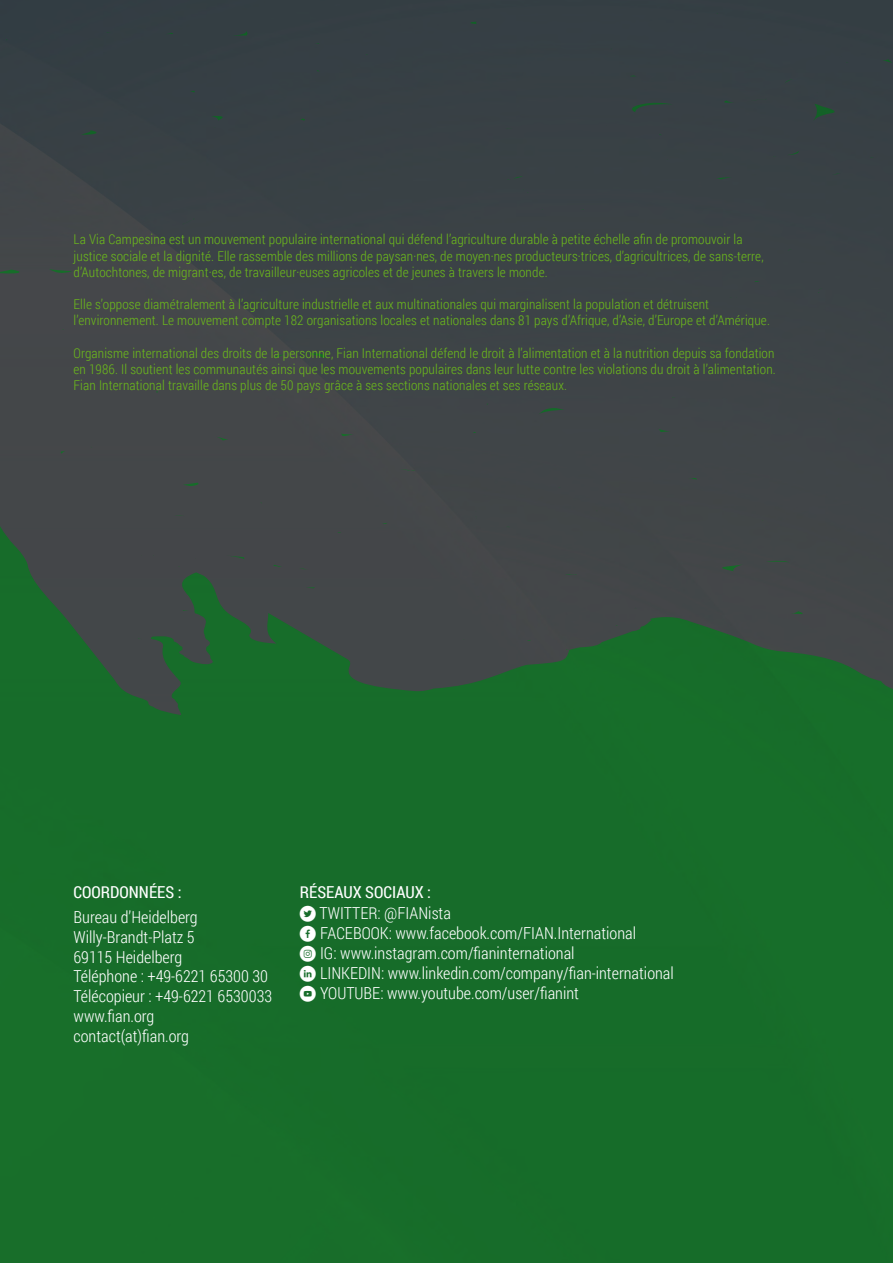
<style>
.page{position:relative;width:893px;height:1263px;background:#fff}
.page>*{position:absolute;margin:0;border:0;box-sizing:border-box;transform-origin:0 0}
.t1{font:300 16.5px "Roboto Condensed";color:#fff}
.t2{font:16.5px "Roboto Condensed";color:#fff}
.t3{font:300 13.5px/16.2px "Roboto Condensed";letter-spacing:.01em;color:#6bb81c}
.s1{font-family:"Smartphone Color Pro";font-weight:400}
</style>
<div class="page">
<img style="left:0;top:0;width:893px;height:1263px">
<p class="t3" style="left:74px;top:231px;width:692px">La Via Campesina est un mouvement populaire international qui défend l’agriculture durable à petite échelle afin de promouvoir la justice sociale et la dignité. Elle rassemble des millions de paysan·nes, de moyen·nes producteurs·trices, d’agricultrices, de sans-terre, d’Autochtones, de migrant·es, de travailleur·euses agricoles et de jeunes à travers le monde.</p>
<p class="t3" style="left:74px;top:296px;width:698px">Elle s’oppose diamétralement à l’agriculture industrielle et aux multinationales qui marginalisent la population et détruisent l’environnement. Le mouvement compte 182 organisations locales et nationales dans 81 pays d’Afrique, d’Asie, d’Europe et d’Amérique.</p>
<p class="t3" style="left:74px;top:344px;width:704px;text-align:justify">Organisme international des droits de la personne, Fian International défend le droit à l’alimentation et à la nutrition depuis sa fondation en 1986. Il soutient les communautés ainsi que les mouvements populaires dans leur lutte contre les violations du droit à l’alimentation.<br>Fian International travaille dans plus de 50 pays grâce à ses sections nationales et ses réseaux.</p>
<p class="t2" style="left:74px;top:880px;width:110px">COORDONNÉES :</p>
<p class="t1" style="left:74px;top:905px;width:126px">Bureau d’Heidelberg</p>
<p class="t1" style="left:74px;top:925px;width:123px">Willy-Brandt-Platz 5</p>
<p class="t1" style="left:74px;top:945px;width:110px">69115 Heidelberg</p>
<p class="t1" style="left:74px;top:965px;width:196px">Téléphone : +49-6221 65300 30</p>
<p class="t1" style="left:74px;top:985px;width:200px">Télécopieur : +49-6221 6530033</p>
<p class="t1" style="left:74px;top:1004px;width:82px">www.fian.org</p>
<p class="t1" style="left:74px;top:1024px;width:117px">contact(at)fian.org</p>
<p class="t2" style="left:300px;top:880px;width:133px">RÉSEAUX SOCIAUX :</p>
<p class="t1" style="left:300px;top:902px;width:153px"><span class="s1">t</span> TWITTER: @FIANista</p>
<p class="t1" style="left:300px;top:922px;width:338px"><span class="s1">f</span> FACEBOOK: www.facebook.com/FIAN.International</p>
<p class="t1" style="left:300px;top:942px;width:276px"><span class="s1">l</span> IG: www.instagram.com/fianinternational</p>
<p class="t1" style="left:300px;top:961px;width:376px"><span class="s1">n</span> LINKEDIN: www.linkedin.com/company/fian-international</p>
<p class="t1" style="left:300px;top:981px;width:281px"><span class="s1">y</span> YOUTUBE: www.youtube.com/user/fianint</p>
</div>
